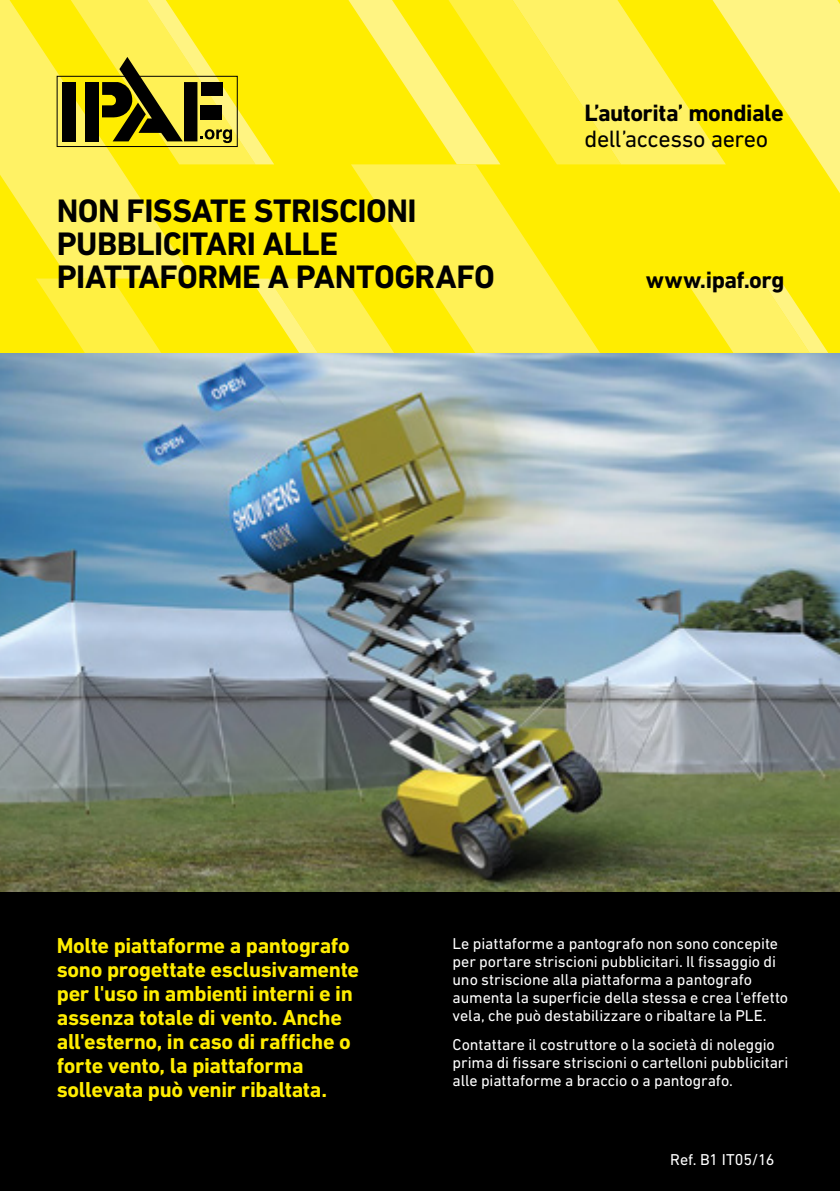
<style>
.page{position:relative;width:840px;height:1191px;background:#fff}
.page>*{position:absolute;margin:0;border:0;box-sizing:border-box;transform-origin:0 0}
.t1{font:700 33px/33px "DIN Next LT Pro";letter-spacing:-.015em;color:#000}
.t2{font:700 24px "DIN Next LT Pro";letter-spacing:-.02em;color:#000}
.t3{font:24px "DIN Next LT Pro";letter-spacing:-.02em;color:#000}
.t4{font:700 22px/24px "DIN Next LT Pro";letter-spacing:-.015em;color:#ffed00}
.t5{font:16px/18px "DIN Next LT Pro";letter-spacing:-.005em;color:#fff}
</style>
<div class="page">
<img style="left:0;top:353px;width:839px;height:539px">
<div style="left:0;top:0;width:839px;height:353px;background:#ffed00"></div>
<svg style="left:36px;top:278px;width:125px;height:75px"></svg>
<svg style="left:250px;top:278px;width:101px;height:75px"></svg>
<svg style="left:684px;top:278px;width:143px;height:75px"></svg>
<svg style="left:351px;top:193px;width:248px;height:160px;fill:#fff155"></svg>
<svg style="left:348px;top:0;width:491px;height:193px"></svg>
<svg style="left:0;top:0;width:193px;height:278px;fill:#fff265"></svg>
<div style="left:0;top:892px;width:839px;height:299px;background:#000"></div>
<svg style="left:56px;top:0;width:218px;height:164px"></svg>
<h1 class="t1" style="left:57px;top:194px;width:439px">NON FISSATE STRISCIONI<br>PUBBLICITARI ALLE<br>PIATTAFORME A PANTOGRAFO</h1>
<h2 class="t2" style="left:584px;top:99px;width:200px">L’autorita’ mondiale</h2>
<h2 class="t3" style="left:584px;top:125px;width:185px">dell’accesso aereo</h2>
<h2 class="t2" style="left:645px;top:265px;width:140px">www.ipaf.org</h2>
<h3 class="t4" style="left:57px;top:933px;width:304px">Molte piattaforme a pantografo sono progettate esclusivamente per l'uso in ambienti interni e in assenza totale di vento. Anche all'esterno, in caso di raffiche o forte vento, la piattaforma sollevata può venir ribaltata.</h3>
<p class="t5" style="left:452px;top:934px;width:337px">Le piattaforme a pantografo non sono concepite per portare striscioni pubblicitari. Il fissaggio di uno striscione alla piattaforma a pantografo aumenta la superficie della stessa e crea l'effetto vela, che può destabilizzare o ribaltare la PLE.</p>
<p class="t5" style="left:452px;top:1035px;width:337px">Contattare il costruttore o la società di noleggio prima di fissare striscioni o cartelloni pubblicitari alle piattaforme a braccio o a pantografo.</p>
<p class="t5" style="left:670px;top:1150px;width:106px">Ref. B1 IT05/16</p>
</div>
